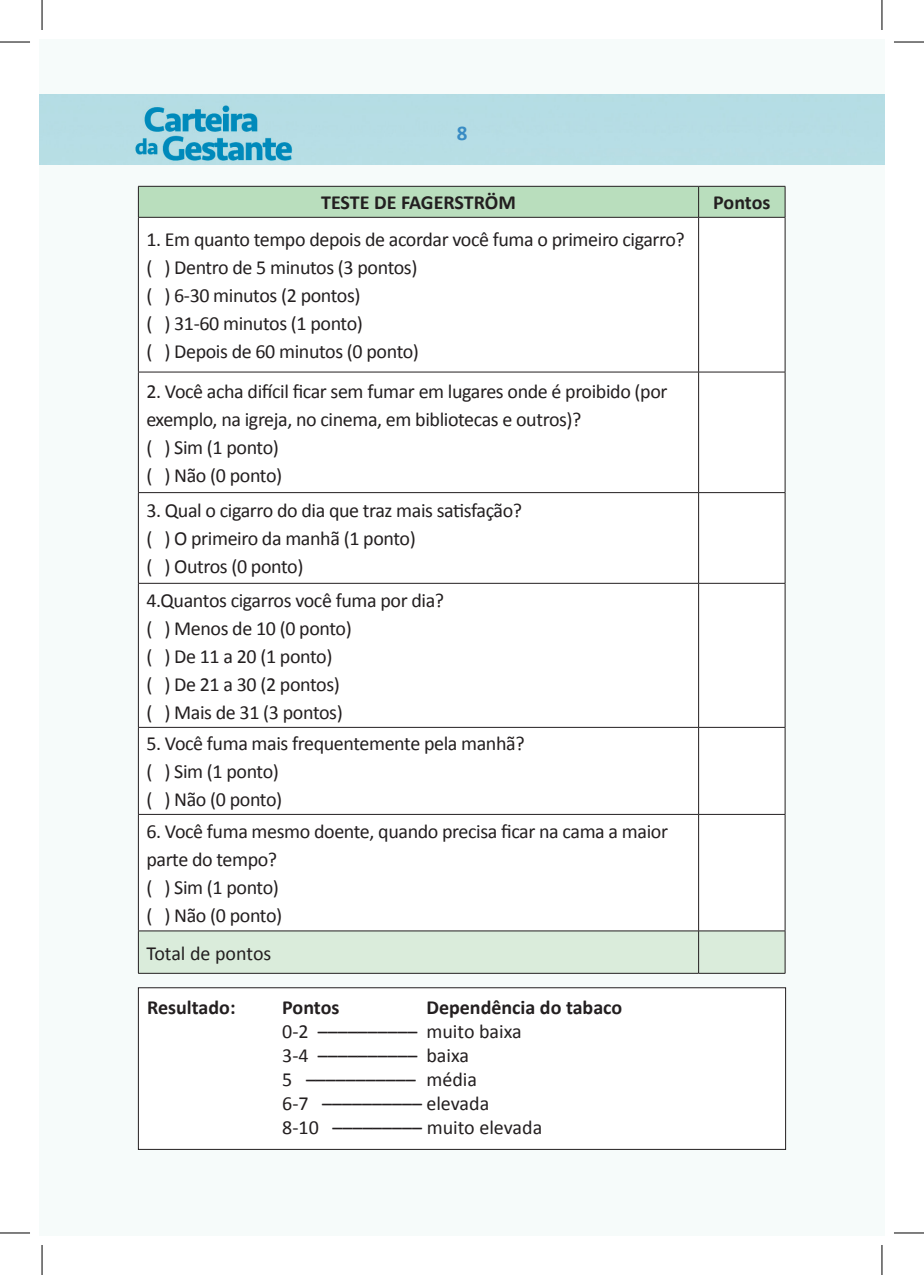
<style>
.page{position:relative;width:924px;height:1275px;background:#fff}
.page>*{position:absolute;margin:0;border:0;box-sizing:border-box;transform-origin:0 0}
.t1{font:700 21px "Calibri";color:#398cc4}
.t2{font:20px/28px "Calibri";letter-spacing:-.02em;color:#231f20}
.t3{font:20px "Calibri";color:#231f20}
.t4{font:700 20px "Calibri";color:#231f20}
</style>
<div class="page">
<div style="left:39px;top:164px;width:845px;height:986px;background:#f6fbfa"></div>
<img style="left:39px;top:94px;width:818px;height:70px">
<div style="left:138px;top:987px;width:647px;height:162px;background:#fff"></div>
<div style="left:138px;top:987px;width:647px;height:162px;border:1px solid #231f20"></div>
<div style="left:139px;top:187px;width:645px;height:30px;background:#b9debd"></div>
<svg style="left:139px;top:218px;width:645px;height:712px"></svg>
<div style="left:139px;top:931px;width:645px;height:42px;background:#daecdb"></div>
<hr style="left:698px;top:218px;width:1px;height:154px;background:#231f20">
<hr style="left:138px;top:372px;width:560px;height:1px;background:#231f20">
<hr style="left:698px;top:372px;width:87px;height:1px;background:#231f20">
<hr style="left:698px;top:372px;width:1px;height:120px;background:#231f20">
<hr style="left:138px;top:492px;width:560px;height:1px;background:#231f20">
<hr style="left:698px;top:492px;width:87px;height:1px;background:#231f20">
<hr style="left:698px;top:493px;width:1px;height:90px;background:#231f20">
<hr style="left:138px;top:583px;width:560px;height:1px;background:#231f20">
<hr style="left:698px;top:583px;width:87px;height:1px;background:#231f20">
<hr style="left:698px;top:583px;width:1px;height:144px;background:#231f20">
<hr style="left:138px;top:727px;width:560px;height:1px;background:#231f20">
<hr style="left:698px;top:727px;width:87px;height:1px;background:#231f20">
<hr style="left:698px;top:727px;width:1px;height:87px;background:#231f20">
<hr style="left:138px;top:814px;width:560px;height:1px;background:#231f20">
<hr style="left:698px;top:814px;width:87px;height:1px;background:#231f20">
<hr style="left:698px;top:814px;width:1px;height:116px;background:#231f20">
<hr style="left:138px;top:218px;width:1px;height:154px;background:#231f20">
<hr style="left:784px;top:218px;width:1px;height:154px;background:#231f20">
<hr style="left:138px;top:372px;width:1px;height:120px;background:#231f20">
<hr style="left:784px;top:372px;width:1px;height:120px;background:#231f20">
<hr style="left:138px;top:493px;width:1px;height:90px;background:#231f20">
<hr style="left:784px;top:493px;width:1px;height:90px;background:#231f20">
<hr style="left:138px;top:583px;width:1px;height:144px;background:#231f20">
<hr style="left:784px;top:583px;width:1px;height:144px;background:#231f20">
<hr style="left:138px;top:727px;width:1px;height:87px;background:#231f20">
<hr style="left:784px;top:727px;width:1px;height:87px;background:#231f20">
<hr style="left:138px;top:814px;width:1px;height:116px;background:#231f20">
<hr style="left:784px;top:814px;width:1px;height:116px;background:#231f20">
<hr style="left:698px;top:187px;width:1px;height:30px;background:#231f20">
<hr style="left:698px;top:931px;width:1px;height:42px;background:#231f20">
<hr style="left:138px;top:930px;width:560px;height:1px;background:#231f20">
<hr style="left:698px;top:930px;width:87px;height:1px;background:#231f20">
<hr style="left:138px;top:931px;width:1px;height:42px;background:#231f20">
<hr style="left:784px;top:931px;width:1px;height:42px;background:#231f20">
<hr style="left:138px;top:973px;width:560px;height:1px;background:#231f20">
<hr style="left:698px;top:973px;width:87px;height:1px;background:#231f20">
<hr style="left:138px;top:186px;width:560px;height:1px;background:#231f20">
<hr style="left:698px;top:186px;width:87px;height:1px;background:#231f20">
<hr style="left:138px;top:187px;width:1px;height:30px;background:#231f20">
<hr style="left:784px;top:187px;width:1px;height:30px;background:#231f20">
<hr style="left:138px;top:217px;width:560px;height:1px;background:#231f20">
<hr style="left:698px;top:217px;width:87px;height:1px;background:#231f20">
<hr style="left:0;top:42px;width:30px;height:1px;background:#000">
<hr style="left:893px;top:42px;width:30px;height:1px;background:#000">
<hr style="left:0;top:1232px;width:30px;height:1px;background:#000">
<hr style="left:893px;top:1232px;width:30px;height:1px;background:#000">
<hr style="left:42px;top:0;width:1px;height:30px;background:#000">
<hr style="left:42px;top:1245px;width:1px;height:30px;background:#000">
<hr style="left:881px;top:0;width:1px;height:30px;background:#000">
<hr style="left:881px;top:1245px;width:1px;height:30px;background:#000">
<p class="t1" style="left:456px;top:118px;width:12px">8</p>
<p class="t4" style="left:321px;top:188px;width:196px">TESTE DE FAGERSTRÖM</p>
<p class="t4" style="left:713px;top:188px;width:59px">Pontos</p>
<p class="t2" style="left:146px;top:225px;width:539px">1. Em quanto tempo depois de acordar você fuma o primeiro cigarro?</p>
<p class="t2" style="left:146px;top:253px;width:272px">( ) Dentro de 5 minutos (3 pontos)</p>
<p class="t2" style="left:146px;top:281px;width:216px">( ) 6-30 minutos (2 pontos)</p>
<p class="t2" style="left:146px;top:309px;width:218px">( ) 31-60 minutos (1 ponto)</p>
<p class="t2" style="left:146px;top:337px;width:274px">( ) Depois de 60 minutos (0 ponto)</p>
<p class="t2" style="left:146px;top:376px;width:522px">2. Você acha difícil ficar sem fumar em lugares onde é proibido (por exemplo, na igreja, no cinema, em bibliotecas e outros)?</p>
<p class="t2" style="left:146px;top:432px;width:134px">( ) Sim (1 ponto)</p>
<p class="t2" style="left:146px;top:460px;width:137px">( ) Não (0 ponto)</p>
<p class="t2" style="left:146px;top:496px;width:377px">3. Qual o cigarro do dia que traz mais satisfação?</p>
<p class="t2" style="left:146px;top:524px;width:271px">( ) O primeiro da manhã (1 ponto)</p>
<p class="t2" style="left:146px;top:552px;width:158px">( ) Outros (0 ponto)</p>
<p class="t2" style="left:146px;top:585px;width:299px">4.Quantos cigarros você fuma por dia?</p>
<p class="t2" style="left:146px;top:613px;width:207px">( ) Menos de 10 (0 ponto)</p>
<p class="t2" style="left:146px;top:641px;width:187px">( ) De 11 a 20 (1 ponto)</p>
<p class="t2" style="left:146px;top:669px;width:195px">( ) De 21 a 30 (2 pontos)</p>
<p class="t2" style="left:146px;top:697px;width:198px">( ) Mais de 31 (3 pontos)</p>
<p class="t2" style="left:146px;top:729px;width:379px">5. Você fuma mais frequentemente pela manhã?</p>
<p class="t2" style="left:146px;top:757px;width:134px">( ) Sim (1 ponto)</p>
<p class="t2" style="left:146px;top:785px;width:137px">( ) Não (0 ponto)</p>
<p class="t2" style="left:146px;top:816px;width:523px">6. Você fuma mesmo doente, quando precisa ficar na cama a maior parte do tempo?</p>
<p class="t2" style="left:146px;top:872px;width:134px">( ) Sim (1 ponto)</p>
<p class="t2" style="left:146px;top:900px;width:137px">( ) Não (0 ponto)</p>
<p class="t3" style="left:146px;top:940px;width:126px">Total de pontos</p>
<p class="t4" style="left:147px;top:992px;width:90px">Resultado:</p>
<p class="t4" style="left:282px;top:992px;width:59px">Pontos</p>
<p class="t4" style="left:426px;top:992px;width:197px">Dependência do tabaco</p>
<p class="t3" style="left:282px;top:1018px;width:241px">0-2 –––––––––– muito baixa</p>
<p class="t2" style="left:282px;top:1040px;width:188px">3-4 –––––––––– baixa</p>
<p class="t2" style="left:282px;top:1064px;width:196px">5 ––––––––––– média</p>
<p class="t3" style="left:282px;top:1090px;width:208px">6-7 –––––––––– elevada</p>
<p class="t3" style="left:282px;top:1114px;width:261px">8-10 ––––––––– muito elevada</p>
</div>
